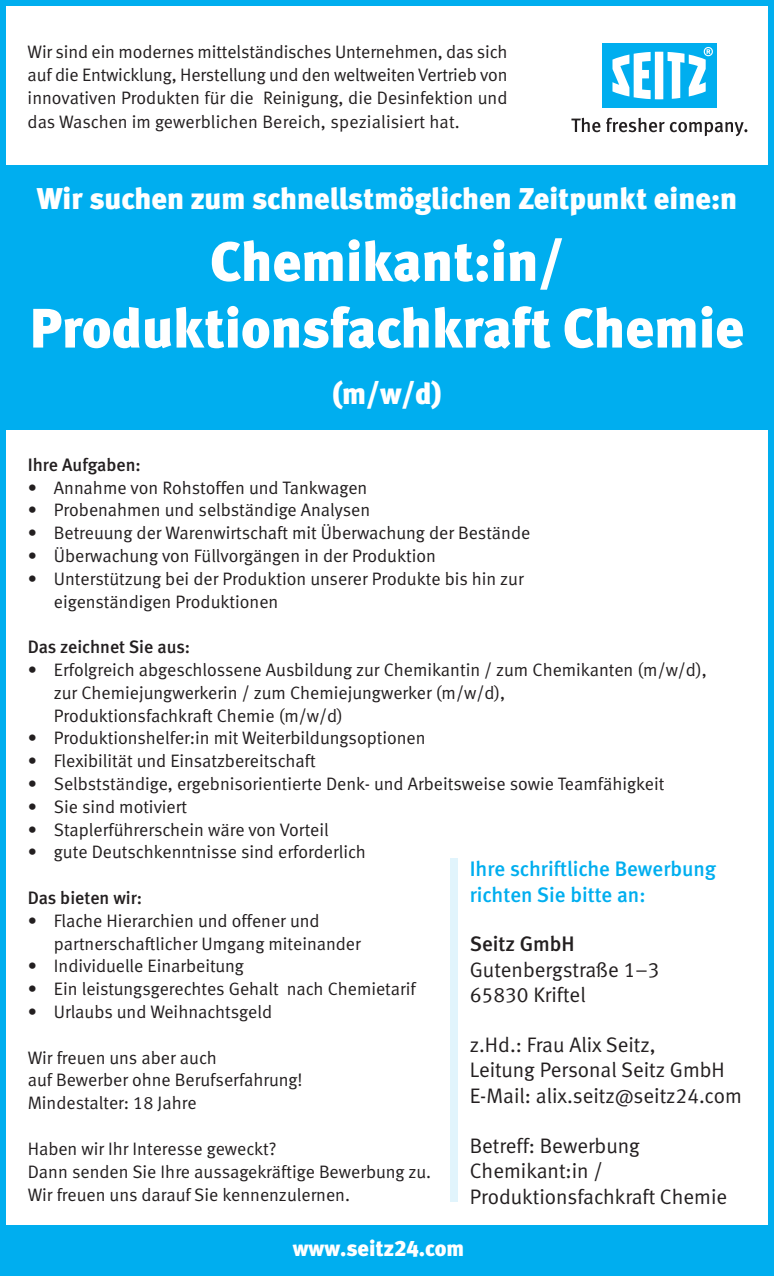
<style>
.page{position:relative;width:774px;height:1276px;background:#fff}
.page>*{position:absolute;margin:0;border:0;box-sizing:border-box;transform-origin:0 0}
.t1{font:55.5px "Meta Black LF";color:#fff}
.t2{font:30px "Meta Black LF";color:#fff}
.t3{font:22.2px "Meta Black LF";color:#fff}
.t4{font:21px "Meta Normal LF";color:#231f20}
.t5{font:21px "Meta Medium LF";color:#00aeef}
.t6{font:21px "Meta Medium LF";color:#231f20}
.t7{font:18px/23.4px "Meta Normal LF";color:#231f20;text-align:justify}
.t8{font:18px "Meta Medium LF";color:#231f20}
</style>
<div class="page">
<div style="left:0;top:0;width:774px;height:1276px;border:6px solid #00aeef"></div>
<div style="left:0;top:166px;width:770px;height:264px;background:#00aeef"></div>
<div style="left:0;top:1225px;width:770px;height:50px;background:#00aeef"></div>
<svg style="left:571px;top:118px;width:29px;height:14px"></svg>
<svg style="left:606px;top:118px;width:141px;height:18px"></svg>
<div style="left:602px;top:43px;width:114px;height:65px;background:#00aeef"></div>
<svg style="left:612px;top:47px;width:101px;height:52px"></svg>
<div style="left:451px;top:859px;width:7px;height:343px;background:#e1f4fc"></div>
<p class="t7" style="left:28px;top:41px;width:481px">Wir sind ein modernes mittelständisches Unternehmen, das sich auf die Entwicklung, Herstellung und den weltweiten Vertrieb von innovativen Produkten für die Reinigung, die Desinfektion und das Waschen im gewerblichen Bereich, spezialisiert hat.</p>
<p class="t2" style="left:37px;top:187px;width:702px">Wir suchen zum schnellstmöglichen Zeitpunkt eine:n</p>
<p class="t1" style="left:210px;top:241px;width:355px">Chemikant:in/</p>
<p class="t1" style="left:30px;top:308px;width:716px">Produktionsfachkraft Chemie</p>
<p class="t2" style="left:332px;top:382px;width:111px">(m/w/d)</p>
<p class="t8" style="left:28px;top:457px;width:115px">Ihre Aufgaben:</p>
<p class="t7" style="left:28px;top:477px;width:341px">• Annahme von Rohstoffen und Tankwagen</p>
<p class="t7" style="left:28px;top:500px;width:344px">• Probenahmen und selbständige Analysen</p>
<p class="t7" style="left:28px;top:522px;width:504px">• Betreuung der Warenwirtschaft mit Überwachung der Bestände</p>
<p class="t7" style="left:28px;top:545px;width:410px">• Überwachung von Füllvorgängen in der Produktion</p>
<p class="t7" style="left:28px;top:568px;width:497px">• Unterstützung bei der Produktion unserer Produkte bis hin zur</p>
<p class="t7" style="left:54px;top:591px;width:226px">eigenständigen Produktionen</p>
<p class="t8" style="left:28px;top:639px;width:164px">Das zeichnet Sie aus:</p>
<p class="t7" style="left:28px;top:659px;width:680px">• Erfolgreich abgeschlossene Ausbildung zur Chemikantin / zum Chemikanten (m/w/d),</p>
<p class="t7" style="left:54px;top:682px;width:453px">zur Chemiejungwerkerin / zum Chemiejungwerker (m/w/d),</p>
<p class="t7" style="left:54px;top:705px;width:291px">Produktionsfachkraft Chemie (m/w/d)</p>
<p class="t7" style="left:28px;top:728px;width:399px">• Produktionshelfer:in mit Weiterbildungsoptionen</p>
<p class="t7" style="left:28px;top:750px;width:289px">• Flexibilität und Einsatzbereitschaft</p>
<p class="t7" style="left:28px;top:773px;width:638px">• Selbstständige, ergebnisorientierte Denk- und Arbeitsweise sowie Teamfähigkeit</p>
<p class="t7" style="left:28px;top:796px;width:161px">• Sie sind motiviert</p>
<p class="t7" style="left:28px;top:819px;width:303px">• Staplerführerschein wäre von Vorteil</p>
<p class="t7" style="left:28px;top:842px;width:340px">• gute Deutschkenntnisse sind erforderlich</p>
<p class="t8" style="left:28px;top:890px;width:116px">Das bieten wir:</p>
<p class="t7" style="left:28px;top:910px;width:293px">• Flache Hierarchien und offener und</p>
<p class="t7" style="left:54px;top:933px;width:308px">partnerschaftlicher Umgang miteinander</p>
<p class="t7" style="left:28px;top:956px;width:218px">• Individuelle Einarbeitung</p>
<p class="t7" style="left:28px;top:978px;width:389px">• Ein leistungsgerechtes Gehalt nach Chemietarif</p>
<p class="t7" style="left:28px;top:1001px;width:246px">• Urlaubs und Weihnachtsgeld</p>
<p class="t7" style="left:28px;top:1047px;width:191px">Wir freuen uns aber auch</p>
<p class="t7" style="left:28px;top:1070px;width:276px">auf Bewerber ohne Berufserfahrung!</p>
<p class="t7" style="left:28px;top:1092px;width:170px">Mindestalter: 18 Jahre</p>
<p class="t7" style="left:28px;top:1138px;width:250px">Haben wir Ihr Interesse geweckt?</p>
<p class="t7" style="left:28px;top:1161px;width:405px">Dann senden Sie Ihre aussagekräftige Bewerbung zu.</p>
<p class="t7" style="left:28px;top:1184px;width:324px">Wir freuen uns darauf Sie kennenzulernen.</p>
<p class="t5" style="left:470px;top:860px;width:248px">Ihre schriftliche Bewerbung</p>
<p class="t5" style="left:470px;top:886px;width:177px">richten Sie bitte an:</p>
<p class="t6" style="left:470px;top:935px;width:106px">Seitz GmbH</p>
<p class="t4" style="left:470px;top:961px;width:191px">Gutenbergstraße 1–3</p>
<p class="t4" style="left:470px;top:986px;width:118px">65830 Kriftel</p>
<p class="t4" style="left:470px;top:1037px;width:187px">z.Hd.: Frau Alix Seitz,</p>
<p class="t4" style="left:470px;top:1062px;width:257px">Leitung Personal Seitz GmbH</p>
<p class="t4" style="left:470px;top:1087px;width:274px">E-Mail: alix.seitz@seitz24.com</p>
<p class="t4" style="left:470px;top:1137px;width:171px">Betreff: Bewerbung</p>
<p class="t4" style="left:470px;top:1163px;width:135px">Chemikant:in /</p>
<p class="t4" style="left:470px;top:1188px;width:259px">Produktionsfachkraft Chemie</p>
<p class="t3" style="left:293px;top:1239px;width:173px">www.seitz24.com</p>
</div>
